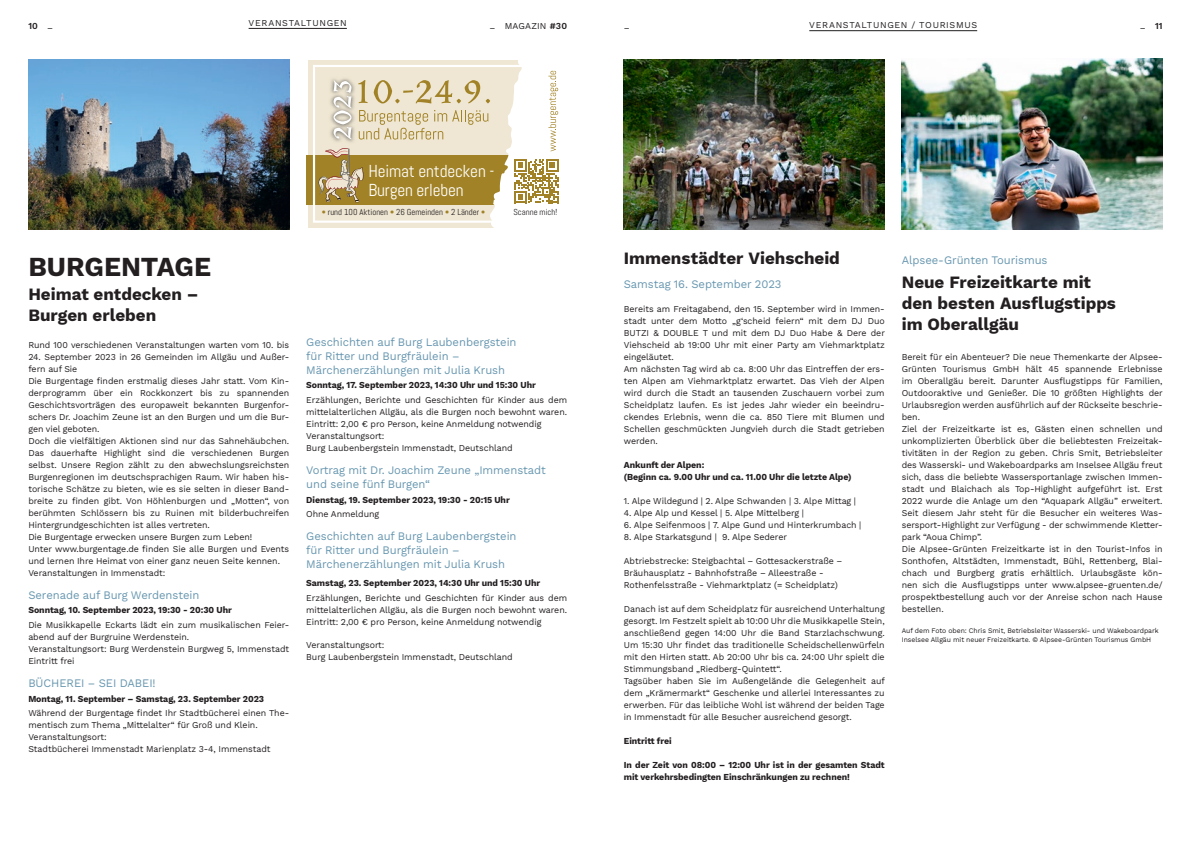
<style>
.page{position:relative;width:1191px;height:842px;background:#fff}
.page>*{position:absolute;margin:0;border:0;box-sizing:border-box;transform-origin:0 0}
.t1{font:700 27px "Work Sans";color:#231f20}
.t2{font:17.3px/18.4px "Abel";letter-spacing:-.01em;color:#fff}
.t3{font:700 17px/21px "Work Sans";color:#231f20}
.t4{font:11.5px/14px "Work Sans";letter-spacing:-.005em;color:#6897b0}
.t5{font:9px/12px "Work Sans";letter-spacing:-.005em;color:#231f20}
.t6{font:700 9px/12px "Work Sans";letter-spacing:-.005em;color:#231f20}
.t7{font:9px "Work Sans";letter-spacing:.07em;color:#231f20}
.t8{font:9px "Work Sans";letter-spacing:.075em;color:#231f20}
.t9{font:600 9px "Work Sans";color:#231f20}
.t10{font:8.7px "Abel";color:#231f20}
.t11{font:7px/9px "Work Sans";letter-spacing:-.005em;color:#231f20}
.s1{font-weight:400}
.s2{font-weight:600}
.s3{color:#a18226}
</style>
<div class="page">
<hr style="left:809px;top:31px;width:168px;height:1px;background:#231f20">
<hr style="left:249px;top:28px;width:98px;height:1px;background:#231f20">
<div style="left:306px;top:155px;width:229px;height:50px;background:#a18226"></div>
<svg style="left:317px;top:60px;width:242px;height:168px"></svg>
<div style="left:313px;top:65px;width:249px;height:158px;border:2px solid #fff"></div>
<img style="left:28px;top:60px;width:261px;height:170px">
<img style="left:624px;top:60px;width:260px;height:170px">
<img style="left:901px;top:59px;width:261px;height:171px">
<p class="t8" style="left:249px;top:16px;width:100px">VERANSTALTUNGEN</p>
<p class="t9" style="left:28px;top:19px;width:26px">10 <span class="s1">–</span></p>
<p class="t5" style="left:489px;top:19px;width:79px">– MAGAZIN <span class="s2">#30</span></p>
<p class="t5" style="left:624px;top:21px;width:7px">–</p>
<p class="t7" style="left:809px;top:18px;width:169px">VERANSTALTUNGEN / TOURISMUS</p>
<p class="t9" style="left:1140px;top:19px;width:24px"><span class="s1">–</span> 11</p>
<h1 class="t1" style="left:28px;top:246px;width:184px">BURGENTAGE</h1>
<h3 class="t3" style="left:28px;top:283px;width:172px">Heimat entdecken –<br>Burgen erleben</h3>
<p class="t5" style="left:28px;top:339px;width:262px">Rund 100 verschiedenen Veranstaltungen warten vom 10. bis</p>
<p class="t5" style="left:28px;top:351px;width:262px">24. September 2023 in 26 Gemeinden im Allgäu und Außer&shy;fern auf Sie<br>Die Burgentage finden erstmalig dieses Jahr statt. Vom Kin&shy;derprogramm über ein Rockkonzert bis zu spannenden Geschichtsvorträgen des europaweit bekannten Burgenfor&shy;schers Dr. Joachim Zeune ist an den Burgen und um die Bur&shy;gen viel geboten.<br>Doch die vielfältigen Aktionen sind nur das Sahnehäubchen.<br>Das dauerhafte Highlight sind die verschiedenen Burgen selbst. Unsere Region zählt zu den abwechslungsreichsten Burgenregionen im deutschsprachigen Raum. Wir haben his&shy;torische Schätze zu bieten, wie es sie selten in dieser Band&shy;breite zu finden gibt. Von Höhlenburgen und „Motten“, von berühmten Schlössern bis zu Ruinen mit bilderbuchreifen Hintergrundgeschichten ist alles vertreten.<br>Die Burgentage erwecken unsere Burgen zum Leben!<br>Unter www.burgentage.de finden Sie alle Burgen und Events und lernen Ihre Heimat von einer ganz neuen Seite kennen.<br>Veranstaltungen in Immenstadt:</p>
<p class="t4" style="left:28px;top:587px;width:173px">Serenade auf Burg Werdenstein</p>
<p class="t6" style="left:28px;top:604px;width:205px">Sonntag, 10. September 2023, 19:30 - 20:30 Uhr</p>
<p class="t5" style="left:28px;top:619px;width:262px">Die Musikkapelle Eckarts lädt ein zum musikalischen Feier&shy;abend auf der Burgruine Werdenstein.<br>Veranstaltungsort: Burg Werdenstein Burgweg 5, Immenstadt Eintritt frei</p>
<p class="t4" style="left:28px;top:675px;width:129px">BÜCHEREI – SEI DABEI!</p>
<p class="t6" style="left:28px;top:692px;width:237px">Montag, 11. September – Samstag, 23. September 2023</p>
<p class="t5" style="left:28px;top:707px;width:262px">Während der Burgentage findet Ihr Stadtbücherei einen The&shy;mentisch zum Thema „Mittelalter“ für Groß und Klein.<br>Veranstaltungsort:<br>Stadtbücherei Immenstadt Marienplatz 3-4, Immenstadt</p>
<h2 class="t2" style="left:368px;top:162px;width:127px">Heimat entdecken -<br>Burgen erleben</h2>
<p class="t10" style="left:322px;top:206px;width:165px"><span class="s3">•</span> rund 100 Aktionen <span class="s3">•</span> 26 Gemeinden <span class="s3">•</span> 2 Länder <span class="s3">•</span></p>
<p class="t10" style="left:513px;top:206px;width:45px">Scanne mich!</p>
<p class="t4" style="left:306px;top:334px;width:212px">Geschichten auf Burg Laubenbergstein für Ritter und Burgfräulein –<br>Märchenerzählungen mit Julia Krush</p>
<p class="t6" style="left:306px;top:379px;width:231px">Sonntag, 17. September 2023, 14:30 Uhr und 15:30 Uhr</p>
<p class="t5" style="left:306px;top:394px;width:262px">Erzählungen, Berichte und Geschichten für Kinder aus dem mittelalterlichen Allgäu, als die Burgen noch bewohnt waren.<br>Eintritt: 2,00 € pro Person, keine Anmeldung notwendig Veranstaltungsort:<br>Burg Laubenbergstein Immenstadt, Deutschland</p>
<p class="t4" style="left:306px;top:462px;width:241px">Vortrag mit Dr. Joachim Zeune „Immenstadt und seine fünf Burgen“</p>
<p class="t6" style="left:306px;top:493px;width:205px">Dienstag, 19. September 2023, 19:30 - 20:15 Uhr</p>
<p class="t5" style="left:306px;top:508px;width:74px">Ohne Anmeldung</p>
<p class="t4" style="left:306px;top:529px;width:212px">Geschichten auf Burg Laubenbergstein für Ritter und Burgfräulein –<br>Märchenerzählungen mit Julia Krush</p>
<p class="t6" style="left:306px;top:576px;width:235px">Samstag, 23. September 2023, 14:30 Uhr und 15:30 Uhr</p>
<p class="t5" style="left:306px;top:591px;width:262px;text-align:justify">Erzählungen, Berichte und Geschichten für Kinder aus dem mittelalterlichen Allgäu, als die Burgen noch bewohnt waren.<br>Eintritt: 2,00 € pro Person, keine Anmeldung notwendig</p>
<p class="t5" style="left:306px;top:639px;width:208px">Veranstaltungsort:<br>Burg Laubenbergstein Immenstadt, Deutschland</p>
<h3 class="t3" style="left:624px;top:247px;width:217px">Immenstädter Viehscheid</h3>
<p class="t4" style="left:624px;top:277px;width:159px">Samstag 16. September 2023</p>
<p class="t5" style="left:624px;top:303px;width:262px">Bereits am Freitagabend, den 15. September wird in Immen&shy;stadt unter dem Motto „g‘scheid feiern“ mit dem DJ Duo BUTZI &amp; DOUBLE T und mit dem DJ Duo Habe &amp; Dere der Viehscheid ab 19:00 Uhr mit einer Party am Viehmarktplatz eingeläutet.<br>Am nächsten Tag wird ab ca. 8:00 Uhr das Eintreffen der ers&shy;ten Alpen am Viehmarktplatz erwartet. Das Vieh der Alpen wird durch die Stadt an tausenden Zuschauern vorbei zum Scheidplatz laufen. Es ist jedes Jahr wieder ein beeindru&shy;ckendes Erlebnis, wenn die ca. 850 Tiere mit Blumen und Schellen geschmückten Jungvieh durch die Stadt getrieben werden.</p>
<p class="t6" style="left:624px;top:459px;width:229px">Ankunft der Alpen:<br>(Beginn ca. 9.00 Uhr und ca. 11.00 Uhr die letzte Alpe)</p>
<p class="t5" style="left:624px;top:495px;width:234px">1. Alpe Wildegund | 2. Alpe Schwanden | 3. Alpe Mittag |</p>
<p class="t5" style="left:624px;top:507px;width:181px">4. Alpe Alp und Kessel | 5. Alpe Mittelberg |</p>
<p class="t5" style="left:624px;top:519px;width:239px">6. Alpe Seifenmoos | 7. Alpe Gund und Hinterkrumbach |</p>
<p class="t5" style="left:624px;top:531px;width:165px">8. Alpe Starkatsgund | 9. Alpe Sederer</p>
<p class="t5" style="left:624px;top:555px;width:220px">Abtriebstrecke: Steigbachtal – Gottesackerstraße –<br>Bräuhausplatz - Bahnhofstraße – Alleestraße -<br>Rothenfelsstraße - Viehmarktplatz (= Scheidplatz)</p>
<p class="t5" style="left:624px;top:603px;width:263px">Danach ist auf dem Scheidplatz für ausreichend Unterhaltung gesorgt. Im Festzelt spielt ab 10:00 Uhr die Musikkapelle Stein, anschließend gegen 14:00 Uhr die Band Starzlachschwung.<br>Um 15:30 Uhr findet das traditionelle Scheidschellenwürfeln mit den Hirten statt. Ab 20:00 Uhr bis ca. 24:00 Uhr spielt die Stimmungsband „Riedberg-Quintett“.<br>Tagsüber haben Sie im Außengelände die Gelegenheit auf dem „Krämermarkt“ Geschenke und allerlei Interessantes zu erwerben. Für das leibliche Wohl ist während der beiden Tage in Immenstadt für alle Besucher ausreichend gesorgt.</p>
<p class="t6" style="left:624px;top:735px;width:49px">Eintritt frei</p>
<p class="t6" style="left:624px;top:759px;width:262px">In der Zeit von 08:00 – 12:00 Uhr ist in der gesamten Stadt mit verkehrsbedingten Einschränkungen zu rechnen!</p>
<p class="t4" style="left:901px;top:253px;width:147px">Alpsee-Grünten Tourismus</p>
<h3 class="t3" style="left:901px;top:271px;width:216px">Neue Freizeitkarte mit den besten Ausflugstipps im Oberallgäu</h3>
<p class="t5" style="left:901px;top:351px;width:263px">Bereit für ein Abenteuer? Die neue Themenkarte der Alpsee-Grünten Tourismus GmbH hält 45 spannende Erlebnisse im Oberallgäu bereit. Darunter Ausflugstipps für Familien, Outdooraktive und Genießer. Die 10 größten Highlights der Urlaubsregion werden ausführlich auf der Rückseite beschrie&shy;ben.<br>Ziel der Freizeitkarte ist es, Gästen einen schnellen und unkomplizierten Überblick über die beliebtesten Freizeitak&shy;tivitäten in der Region zu geben. Chris Smit, Betriebsleiter des Wasserski- und Wakeboardparks am Inselsee Allgäu freut sich, dass die beliebte Wassersportanlage zwischen Immen&shy;stadt und Blaichach als Top-Highlight aufgeführt ist. Erst 2022 wurde die Anlage um den “Aquapark Allgäu” erweitert.<br>Seit diesem Jahr steht für die Besucher ein weiteres Was&shy;sersport-Highlight zur Verfügung - der schwimmende Kletter&shy;park “Aoua Chimp”.<br>Die Alpsee-Grünten Freizeitkarte ist in den Tourist-Infos in Sonthofen, Altstädten, Immenstadt, Bühl, Rettenberg, Blai&shy;chach und Burgberg gratis erhältlich. Urlaubsgäste kön&shy;nen sich die Ausflugstipps unter www.alpsee-gruenten.de/ prospektbestellung auch vor der Anreise schon nach Hause bestellen.</p>
<p class="t11" style="left:901px;top:626px;width:258px">Auf dem Foto oben: Chris Smit, Betriebsleiter Wasserski- und Wakeboardpark<br>Inselsee Allgäu mit neuer Freizeitkarte. © Alpsee-Grünten Tourismus GmbH</p>
</div>
